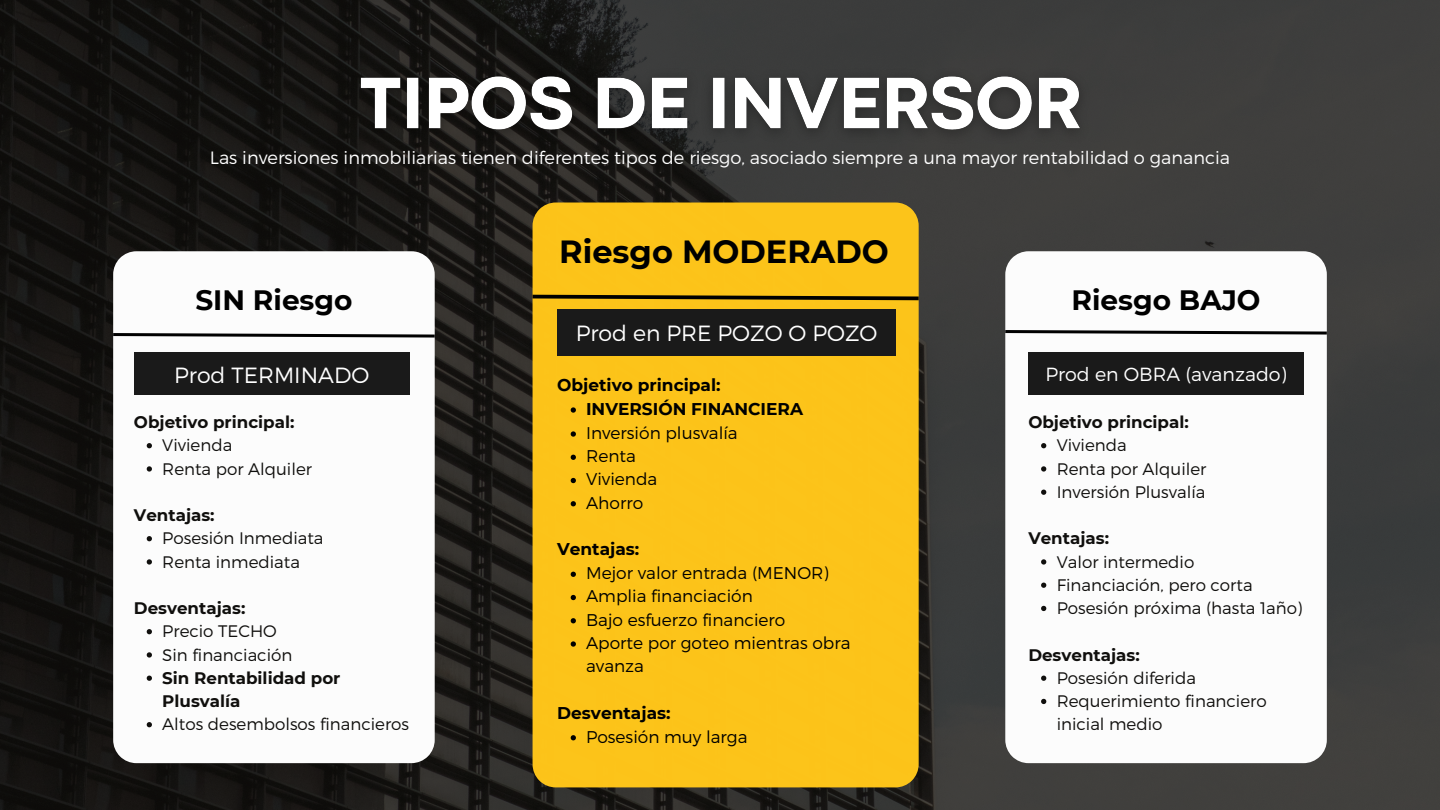
<style>
.page{position:relative;width:1440px;height:810px;background:#fff}
.page>*{position:absolute;margin:0;border:0;box-sizing:border-box;transform-origin:0 0}
.t1{font:700 32px "Montserrat";color:#000}
.t2{font:700 28px "Montserrat";color:#000}
.t3{font:300 22px "Montserrat";color:#fff}
.t4{font:300 19px "Montserrat";color:#fff}
.t5{font:300 17.8px "Montserrat";color:#fff}
.t6{font:300 17px/23.2px "Montserrat";color:#000}
.t7{font:700 17px "Montserrat";color:#000}
.t8{font:300 16.7px/23.2px "Montserrat";color:#100f0d}
.t9{font:700 16.7px/23.2px "Montserrat";color:#100f0d}
</style>
<div class="page">
<img style="left:0;top:0;width:1440px;height:810px">
<img style="left:341px;top:60px;width:758px;height:92px">
<svg style="left:113px;top:251px;width:322px;height:512px"></svg>
<svg style="left:110px;top:332px;width:328px;height:7px"></svg>
<div style="left:533px;top:203px;width:386px;height:584px;background:#fcc319"></div>
<svg style="left:529px;top:293px;width:393px;height:9px;background:#91700f"></svg>
<svg style="left:1005px;top:251px;width:322px;height:512px"></svg>
<svg style="left:1002px;top:329px;width:328px;height:7px"></svg>
<div style="left:134px;top:353px;width:275px;height:42px;background:#1a1a1a"></div>
<svg style="left:147px;top:443px;width:5px;height:5px"></svg>
<svg style="left:147px;top:466px;width:5px;height:6px"></svg>
<svg style="left:147px;top:536px;width:5px;height:5px"></svg>
<svg style="left:147px;top:559px;width:5px;height:6px"></svg>
<svg style="left:147px;top:629px;width:5px;height:5px"></svg>
<svg style="left:147px;top:652px;width:5px;height:6px"></svg>
<svg style="left:147px;top:676px;width:5px;height:5px"></svg>
<svg style="left:147px;top:722px;width:5px;height:5px"></svg>
<div style="left:1028px;top:353px;width:276px;height:42px;background:#1a1a1a"></div>
<svg style="left:1041px;top:443px;width:5px;height:5px"></svg>
<svg style="left:1041px;top:466px;width:5px;height:6px"></svg>
<svg style="left:1041px;top:490px;width:5px;height:5px"></svg>
<svg style="left:1041px;top:559px;width:5px;height:6px"></svg>
<svg style="left:1041px;top:583px;width:5px;height:5px"></svg>
<svg style="left:1041px;top:606px;width:5px;height:5px"></svg>
<svg style="left:1041px;top:676px;width:5px;height:5px"></svg>
<svg style="left:1041px;top:699px;width:5px;height:5px"></svg>
<div style="left:557px;top:309px;width:339px;height:46px;background:#1a1a1a"></div>
<svg style="left:571px;top:407px;width:5px;height:6px"></svg>
<svg style="left:571px;top:431px;width:5px;height:6px"></svg>
<svg style="left:571px;top:455px;width:5px;height:5px"></svg>
<svg style="left:571px;top:478px;width:5px;height:5px"></svg>
<svg style="left:571px;top:501px;width:5px;height:5px"></svg>
<svg style="left:571px;top:572px;width:5px;height:5px"></svg>
<svg style="left:571px;top:595px;width:5px;height:5px"></svg>
<svg style="left:571px;top:618px;width:5px;height:5px"></svg>
<svg style="left:571px;top:641px;width:5px;height:6px"></svg>
<svg style="left:571px;top:735px;width:5px;height:5px"></svg>
<p class="t5" style="left:210px;top:146px;width:1022px">Las inversiones inmobiliarias tienen diferentes tipos de riesgo, asociado siempre a una mayor rentabilidad o ganancia</p>
<p class="t2" style="left:195px;top:283px;width:159px">SIN Riesgo</p>
<h6 class="t3" style="left:174px;top:361px;width:197px">Prod TERMINADO</h6>
<p class="t9" style="left:134px;top:410px;width:162px">Objetivo principal:</p>
<p class="t8" style="left:162px;top:433px;width:72px">Vivienda</p>
<h6 class="t8" style="left:162px;top:456px;width:151px">Renta por Alquiler</h6>
<p class="t9" style="left:134px;top:503px;width:82px">Ventajas:</p>
<p class="t8" style="left:162px;top:526px;width:163px">Posesión Inmediata</p>
<h6 class="t8" style="left:162px;top:549px;width:139px">Renta inmediata</h6>
<p class="t9" style="left:134px;top:596px;width:113px">Desventajas:</p>
<p class="t8" style="left:162px;top:619px;width:116px">Precio TECHO</p>
<p class="t8" style="left:162px;top:642px;width:132px">Sin financiación</p>
<p class="t9" style="left:162px;top:666px;width:180px">Sin Rentabilidad por<br>Plusvalía</p>
<h2 class="t8" style="left:162px;top:712px;width:248px">Altos desembolsos financieros</h2>
<h3 class="t1" style="left:559px;top:232px;width:331px">Riesgo MODERADO</h3>
<h6 class="t3" style="left:576px;top:319px;width:303px">Prod en PRE POZO O POZO</h6>
<p class="t7" style="left:557px;top:374px;width:165px">Objetivo principal:</p>
<h3 class="t7" style="left:586px;top:398px;width:219px">INVERSIÓN FINANCIERA</h3>
<h5 class="t6" style="left:586px;top:420px;width:153px">Inversión plusvalía</h5>
<h6 class="t6" style="left:586px;top:444px;width:51px">Renta</h6>
<p class="t6" style="left:586px;top:467px;width:73px">Vivienda</p>
<p class="t6" style="left:586px;top:490px;width:59px">Ahorro</p>
<p class="t7" style="left:557px;top:539px;width:84px">Ventajas:</p>
<h6 class="t6" style="left:586px;top:561px;width:244px">Mejor valor entrada (MENOR)</h6>
<p class="t6" style="left:586px;top:584px;width:168px">Amplia financiación</p>
<p class="t6" style="left:586px;top:607px;width:201px">Bajo esfuerzo financiero</p>
<p class="t6" style="left:586px;top:630px;width:266px">Aporte por goteo mientras obra avanza</p>
<h6 class="t7" style="left:557px;top:702px;width:115px">Desventajas:</h6>
<p class="t6" style="left:586px;top:724px;width:163px">Posesión muy larga</p>
<h4 class="t2" style="left:1072px;top:283px;width:191px">Riesgo BAJO</h4>
<h4 class="t4" style="left:1045px;top:362px;width:243px">Prod en OBRA (avanzado)</h4>
<h6 class="t9" style="left:1028px;top:410px;width:162px">Objetivo principal:</h6>
<p class="t8" style="left:1057px;top:433px;width:72px">Vivienda</p>
<p class="t8" style="left:1057px;top:456px;width:151px">Renta por Alquiler</p>
<p class="t8" style="left:1057px;top:479px;width:150px">Inversión Plusvalía</p>
<p class="t9" style="left:1028px;top:527px;width:82px">Ventajas:</p>
<p class="t8" style="left:1057px;top:549px;width:139px">Valor intermedio</p>
<h6 class="t8" style="left:1057px;top:572px;width:197px">Financiación, pero corta</h6>
<p class="t8" style="left:1057px;top:596px;width:247px">Posesión próxima (hasta 1año)</p>
<p class="t9" style="left:1028px;top:643px;width:113px">Desventajas:</p>
<p class="t8" style="left:1057px;top:665px;width:141px">Posesión diferida</p>
<p class="t8" style="left:1057px;top:689px;width:212px">Requerimiento financiero inicial medio</p>
</div>
